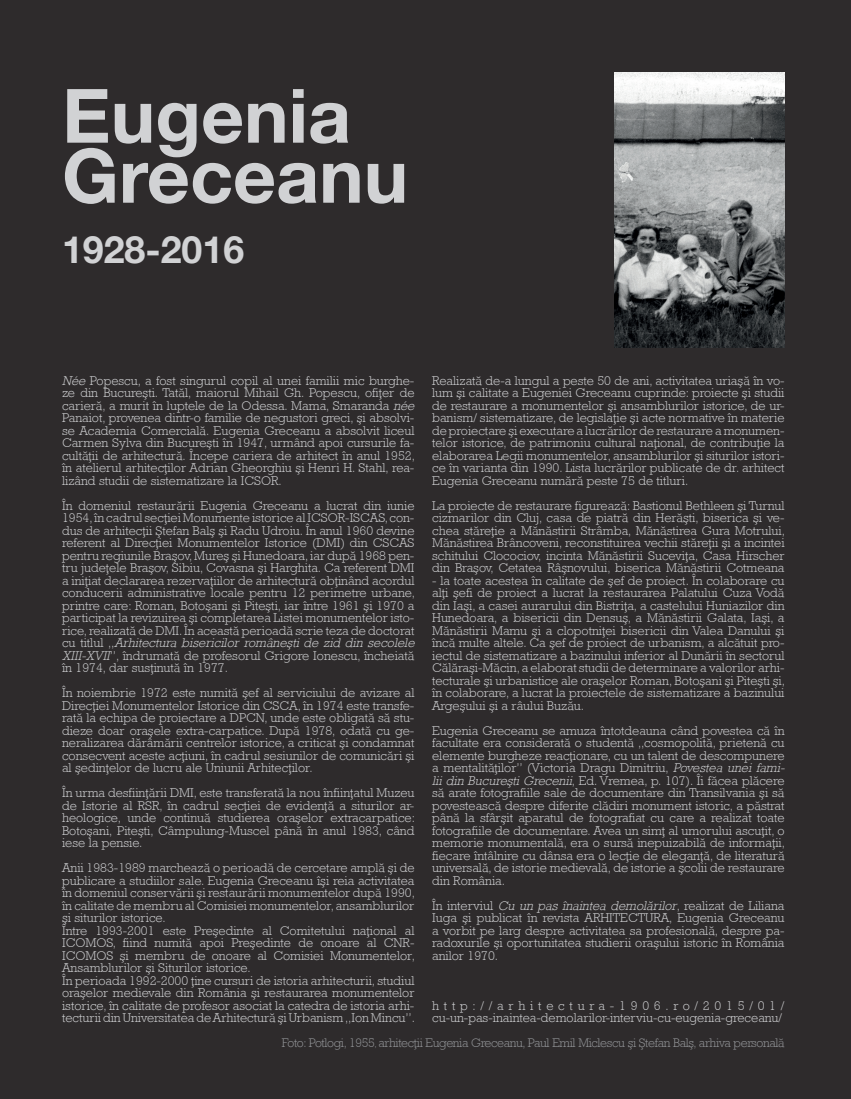
<style>
.page{position:relative;width:851px;height:1099px;background:#fff}
.page>*{position:absolute;margin:0;border:0;box-sizing:border-box;transform-origin:0 0}
.BTITLUCAPITOL{font:700 75px "Helvetica Neue";color:#d1d2d4}
.BTITLUCAPITOL-2{font:700 37.5px "Helvetica Neue";color:#d1d2d4}
.BTxt_normal{font:300 12.75px/12.5px "Rockwell MB";color:#d1d2d4;text-align:justify}
.BTxt_normal-2{font:300 12.5px "Rockwell MB";letter-spacing:-.025em;color:#939598}
.s1{font-style:italic}
.s2{font-size:9.38px}
</style>
<div class="page">
<div style="left:0;top:0;width:850px;height:1098px;background:#2e2b2c"></div>
<img style="left:614px;top:72px;width:170px;height:275px">
<p class="BTITLUCAPITOL" style="left:62px;top:57px;width:290px">Eugenia</p>
<p class="BTITLUCAPITOL" style="left:62px;top:117px;width:347px">Greceanu</p>
<p class="BTITLUCAPITOL-2" style="left:62px;top:220px;width:184px">1928-2016</p>
<p class="BTxt_normal" style="left:432px;top:374px;width:354px">Realizată de-a lungul a peste 50 de ani, activitatea uriașă în vo&shy;lum şi calitate a Eugeniei Greceanu cuprinde: proiecte și studii de restaurare a monumentelor şi ansamblurilor istorice, de ur&shy;banism/ sistematizare, de legislaţie şi acte normative în materie de proiectare şi executare a lucrărilor de restaurare a monumen&shy;telor istorice, de patrimoniu cultural naţional, de contribuţie la elaborarea Legii monumentelor, ansamblurilor şi siturilor istori&shy;ce în varianta din 1990. Lista lucrărilor publicate de dr. arhitect Eugenia Greceanu numără peste 75 de titluri.</p>
<p class="BTxt_normal" style="left:432px;top:499px;width:354px">La proiecte de restaurare figurează: Bastionul Bethleen şi Turnul cizmarilor din Cluj, casa de piatră din Herăşti, biserica şi ve&shy;chea stăreţie a Mănăstirii Strâmba, Mănăstirea Gura Motrului, Mănăstirea Brâncoveni, reconstituirea vechii stăreţii şi a incintei schitului Clocociov, incinta Mănăstirii Suceviţa, Casa Hirscher din Braşov, Cetatea Râşnovului, biserica Mănăstirii Cotmeana</p>
<p class="BTxt_normal" style="left:432px;top:574px;width:354px">- la toate acestea în calitate de şef de proiect. În colaborare cu alţi şefi de proiect a lucrat la restaurarea Palatului Cuza Vodă din Iaşi, a casei aurarului din Bistriţa, a castelului Huniazilor din Hunedoara, a bisericii din Densuş, a Mănăstirii Galata, Iaşi, a Mănăstirii Mamu şi a clopotniţei bisericii din Valea Danului şi încă multe altele. Ca şef de proiect de urbanism, a alcătuit pro&shy;iectul de sistematizare a bazinului inferior al Dunării în sectorul Călăraşi-Măcin, a elaborat studii de determinare a valorilor arhi&shy;tecturale şi urbanistice ale oraşelor Roman, Botoşani și Piteşti şi, în colaborare, a lucrat la proiectele de sistematizare a bazinului Argeşului şi a râului Buzău.</p>
<p class="BTxt_normal" style="left:432px;top:724px;width:354px">Eugenia Greceanu se amuza întotdeauna când povestea că în facultate era considerată o studentă „cosmopolită, prietenă cu elemente burgheze reacționare, cu un talent de descompunere a mentalităților” (Victoria Dragu Dimitriu, <span class="s1">Povestea unei fami&shy;lii din București Grecenii</span>, Ed. Vremea, p. 107). Îi făcea plăcere să arate fotografiile sale de documentare din Transilvania și să povestească despre diferite clădiri monument istoric, a păstrat până la sfârșit aparatul de fotografiat cu care a realizat toate fotografiile de documentare. Avea un simț al umorului ascuțit, o memorie monumentală, era o sursă inepuizabilă de informații, fiecare întâlnire cu dânsa era o lecție de eleganță, de literatură universală, de istorie medievală, de istorie a școlii de restaurare din România.</p>
<p class="BTxt_normal" style="left:432px;top:899px;width:354px">În interviul <span class="s1">Cu un pas înaintea demolărilor</span>, realizat de Liliana Iuga și publicat în revista ARHITECTURA, Eugenia Greceanu a vorbit pe larg despre activitatea sa profesională, despre pa&shy;radoxurile și oportunitatea studierii orașului istoric în România anilor 1970.</p>
<p class="BTxt_normal" style="left:62px;top:374px;width:354px"><span class="s1">Née</span> Popescu, a fost singurul copil al unei familii mic burghe&shy;ze din București. Tatăl, maiorul Mihail Gh. Popescu, ofițer de carieră, a murit în luptele de la Odessa. Mama, Smaranda <span class="s1">née </span>Panaiot, provenea dintr-o familie de negustori greci, și absolvi&shy;se Academia Comercială. Eugenia Greceanu a absolvit liceul Carmen Sylva din București în 1947, urmând apoi cursurile fa&shy;cultății de arhitectură. Începe cariera de arhitect în anul 1952, în atelierul arhitecților Adrian Gheorghiu și Henri H. Stahl, rea&shy;lizând studii de sistematizare la ICSOR.</p>
<p class="BTxt_normal" style="left:62px;top:499px;width:354px">În domeniul restaurării Eugenia Greceanu a lucrat din iunie 1954, în cadrul secției Monumente istorice al ICSOR-ISCAS, con&shy;dus de arhitecții Ștefan Balș și Radu Udroiu. În anul 1960 devine referent al Direcției Monumentelor Istorice (DMI) din CSCAS pentru regiunile Brașov, Mureș și Hunedoara, iar după 1968 pen&shy;tru județele Brașov, Sibiu, Covasna și Harghita. Ca referent DMI a iniţiat declararea rezervaţiilor de arhitectură obţinând acordul conducerii administrative locale pentru 12 perimetre urbane, printre care: Roman, Botoşani şi Piteşti, iar între 1961 şi 1970 a participat la revizuirea şi completarea Listei monumentelor isto&shy;rice, realizată de DMI. În această perioadă scrie teza de doctorat cu titlul „<span class="s1">Arhitectura bisericilor românești de zid din secolele XIII-XVII</span>”, îndrumată de profesorul Grigore Ionescu, încheiată în 1974, dar susținută în 1977.</p>
<p class="BTxt_normal" style="left:62px;top:686px;width:354px">În noiembrie 1972 este numită șef al serviciului de avizare al Direcției Monumentelor Istorice din CSCA, în 1974 este transfe&shy;rată la echipa de proiectare a DPCN, unde este obligată să stu&shy;dieze doar orașele extra-carpatice. După 1978, odată cu ge&shy;neralizarea dărâmării centrelor istorice, a criticat și condamnat consecvent aceste acțiuni, în cadrul sesiunilor de comunicări și al ședințelor de lucru ale Uniunii Arhitecților.</p>
<p class="BTxt_normal" style="left:62px;top:786px;width:354px">În urma desființării DMI, este transferată la nou înființatul Muzeu de Istorie al RSR, în cadrul secției de evidență a siturilor ar&shy;heologice, unde continuă studierea orașelor extracarpatice:<br>Botoșani, Pitești, Câmpulung-Muscel până în anul 1983, când iese la pensie.</p>
<p class="BTxt_normal" style="left:62px;top:861px;width:354px">Anii 1983-1989 marchează o perioadă de cercetare amplă și de publicare a studiilor sale. Eugenia Greceanu își reia activitatea în domeniul conservării și restaurării monumentelor după 1990, în calitate de membru al Comisiei monumentelor, ansamblurilor și siturilor istorice.</p>
<p class="BTxt_normal" style="left:62px;top:924px;width:354px">Între 1993-2001 este Președinte al Comitetului național al ICOMOS, fiind numită apoi Președinte de onoare al CNR-ICOMOS și membru de onoare al Comisiei Monumentelor, Ansamblurilor și Siturilor istorice.</p>
<p class="BTxt_normal" style="left:62px;top:974px;width:354px">În perioada 1992-2000 ține cursuri de istoria arhitecturii, studiul orașelor medievale din România și restaurarea monumentelor istorice, în calitate de profesor asociat la catedra de istoria arhi&shy;tecturii din Universitatea de Arhitectură și Urbanism „Ion Mincu”.</p>
<p class="BTxt_normal" style="left:432px;top:999px;width:354px">http://arhitectura-1906.ro/2015/01/ cu-un-pas-inaintea-demolarilor-interviu-cu-eugenia-greceanu/</p>
<p class="BTxt_normal-2" style="left:282px;top:1035px;width:504px">Foto: Potlogi, 1955<span class="s2">,</span> arhitecții Eugenia Greceanu, Paul Emil Miclescu și Ștefan Balș, arhiva personală</p>
</div>
